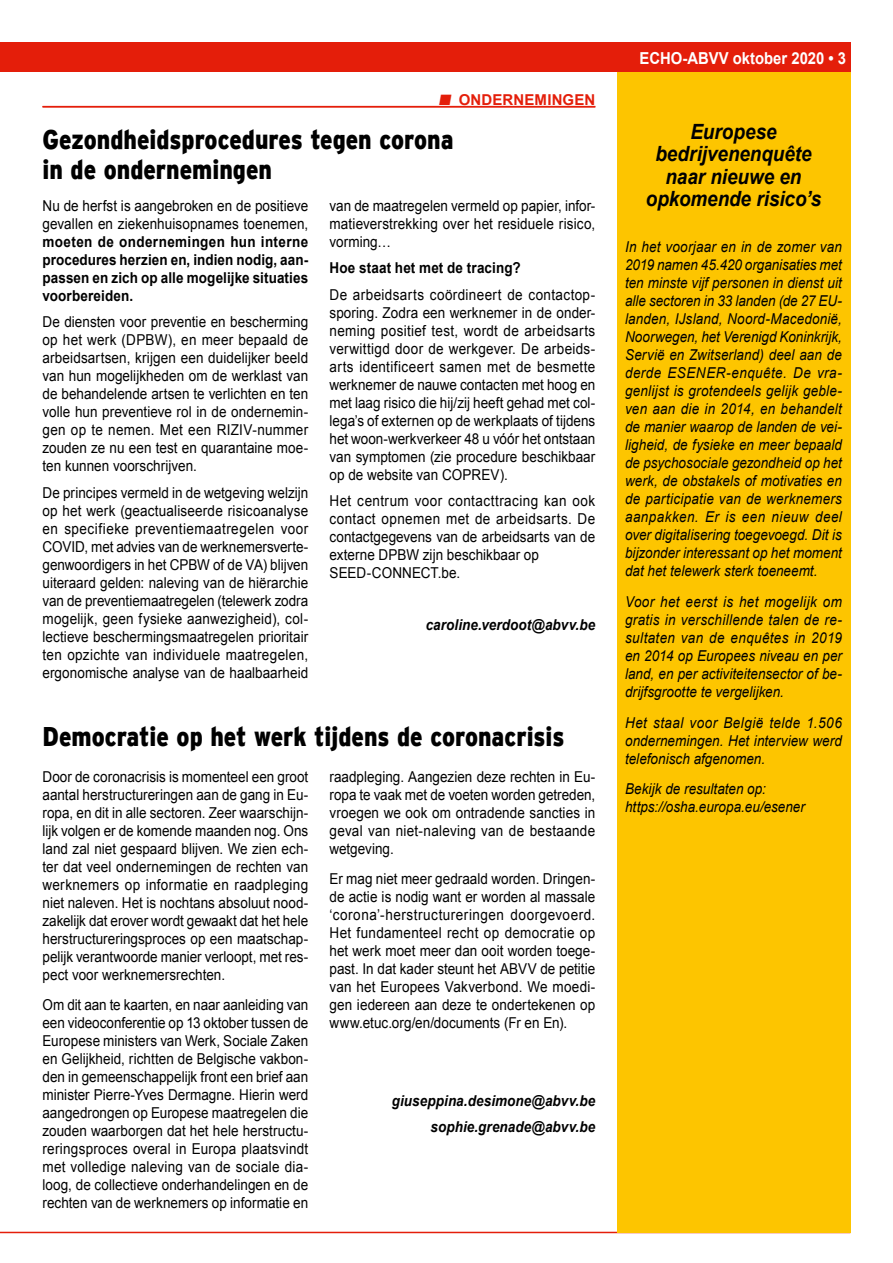
<style>
.page{position:relative;width:893px;height:1263px;background:#fff}
.page>*{position:absolute;margin:0;border:0;box-sizing:border-box;transform-origin:0 0}
.t1{font:900 27px/30px "Interstate";color:#000;scale:.85 1}
.t2{font:italic 700 21px/22.5px "Arial";color:#000;text-align:center;scale:.9 1}
.t3{font:700 16.5px "Arial";color:#fff;scale:.9 1}
.t4{font:15px/18px "Arial";letter-spacing:.005em;color:#000;text-align:justify;scale:.9 1}
.t5{font:italic 15px/18px "Arial";color:#000;text-align:justify;scale:.9 1}
.t6{font:700 15px/18px "Arial";letter-spacing:.01em;color:#000;text-align:justify;scale:.9 1}
.t7{font:italic 700 15px/25px "Arial";letter-spacing:.005em;color:#000;text-align:right;scale:.9 1}
.t8{font:700 15px "Arial";letter-spacing:.01em;color:#e41e0a}
</style>
<div class="page">
<div style="left:0;top:43px;width:850px;height:29px;background:#e41e0a"></div>
<hr style="left:0;top:1232px;width:850px;height:1px;background:#e41e0a">
<div style="left:617px;top:72px;width:233px;height:1161px;background:#fdc500"></div>
<hr style="left:43px;top:106px;width:552px;height:1px;background:#e41e0a">
<p class="t8" style="left:439px;top:90px;width:158px">■ ONDERNEMINGEN</p>
<h1 class="t1" style="left:43px;top:124px;width:485px">Gezondheidsprocedures tegen corona in de ondernemingen</h1>
<p class="t4" style="left:43px;top:197px;width:297px">Nu de herfst is aangebroken en de positieve gevallen en ziekenhuisopnames toenemen,</p>
<p class="t6" style="left:43px;top:233px;width:297px">moeten de ondernemingen hun interne procedures herzien en, indien nodig, aan&shy;passen en zich op alle mogelijke situaties voorbereiden.</p>
<p class="t4" style="left:43px;top:313px;width:297px">De diensten voor preventie en bescherming op het werk (DPBW), en meer bepaald de arbeidsartsen, krijgen een duidelijker beeld van hun mogelijkheden om de werklast van de behandelende artsen te verlichten en ten volle hun preventieve rol in de ondernemin&shy;gen op te nemen. Met een RIZIV-nummer zouden ze nu een test en quarantaine moe&shy;ten kunnen voorschrijven.</p>
<p class="t4" style="left:43px;top:484px;width:297px">De principes vermeld in de wetgeving welzijn op het werk (geactualiseerde risicoanalyse en specifieke preventiemaatregelen voor COVID, met advies van de werknemersverte&shy;genwoordigers in het CPBW of de VA) blijven uiteraard gelden: naleving van de hiërarchie van de preventiemaatregelen (telewerk zodra mogelijk, geen fysieke aanwezigheid), col&shy;lectieve beschermingsmaatregelen prioritair ten opzichte van individuele maatregelen, ergonomische analyse van de haalbaarheid</p>
<p class="t4" style="left:330px;top:197px;width:297px">van de maatregelen vermeld op papier, infor&shy;matieverstrekking over het residuele risico, vorming…</p>
<p class="t6" style="left:330px;top:260px;width:214px">Hoe staat het met de tracing?</p>
<p class="t4" style="left:330px;top:286px;width:297px">De arbeidsarts coördineert de contactop&shy;sporing. Zodra een werknemer in de onder&shy;neming positief test, wordt de arbeidsarts verwittigd door de werkgever. De arbeids&shy;arts identificeert samen met de besmette werknemer de nauwe contacten met hoog en met laag risico die hij/zij heeft gehad met col&shy;lega’s of externen op de werkplaats of tijdens het woon-werkverkeer 48 u vóór het ontstaan van symptomen (zie procedure beschikbaar op de website van COPREV).</p>
<p class="t4" style="left:330px;top:492px;width:297px;text-align:left">Het centrum voor contacttracing kan ook contact opnemen met de arbeidsarts. De contactgegevens van de arbeidsarts van de externe DPBW zijn beschikbaar op SEED-CONNECT.be.</p>
<p class="t7" style="left:426px;top:613px;width:190px">caroline.verdoot@abvv.be</p>
<h1 class="t1" style="left:43px;top:721px;width:616px">Democratie op het werk tijdens de coronacrisis</h1>
<p class="t4" style="left:43px;top:767px;width:297px">Door de coronacrisis is momenteel een groot aantal herstructureringen aan de gang in Eu&shy;ropa, en dit in alle sectoren. Zeer waarschijn&shy;lijk volgen er de komende maanden nog. Ons land zal niet gespaard blijven. We zien ech&shy;ter dat veel ondernemingen de rechten van werknemers op informatie en raadpleging niet naleven. Het is nochtans absoluut nood&shy;zakelijk dat erover wordt gewaakt dat het hele herstructureringsproces op een maatschap&shy;pelijk verantwoorde manier verloopt, met res&shy;pect voor werknemersrechten.</p>
<p class="t4" style="left:43px;top:996px;width:297px">Om dit aan te kaarten, en naar aanleiding van een videoconferentie op 13 oktober tussen de Europese ministers van Werk, Sociale Zaken en Gelijkheid, richtten de Belgische vakbon&shy;den in gemeenschappelijk front een brief aan minister Pierre-Yves Dermagne. Hierin werd aangedrongen op Europese maatregelen die zouden waarborgen dat het hele herstructu&shy;reringsproces overal in Europa plaatsvindt met volledige naleving van de sociale dia&shy;loog, de collectieve onderhandelingen en de rechten van de werknemers op informatie en</p>
<p class="t4" style="left:330px;top:767px;width:297px">raadpleging. Aangezien deze rechten in Eu&shy;ropa te vaak met de voeten worden getreden, vroegen we ook om ontradende sancties in geval van niet-naleving van de bestaande wetgeving.</p>
<p class="t4" style="left:330px;top:870px;width:297px">Er mag niet meer gedraald worden. Dringen&shy;de actie is nodig want er worden al massale ‘corona’-herstructureringen doorgevoerd.<br>Het fundamenteel recht op democratie op het werk moet meer dan ooit worden toege&shy;past. In dat kader steunt het ABVV de petitie van het Europees Vakverbond. We moedi&shy;gen iedereen aan deze te ondertekenen op www.etuc.org/en/documents (Fr en En).</p>
<p class="t7" style="left:392px;top:1089px;width:228px">giuseppina.desimone@abvv.be sophie.grenade@abvv.be</p>
<p class="t3" style="left:640px;top:47px;width:231px">ECHO-ABVV oktober 2020 • 3</p>
<h2 class="t2" style="left:646px;top:121px;width:196px">Europese bedrijvenenquête naar nieuwe en opkomende risico’s</h2>
<p class="t5" style="left:625px;top:238px;width:243px">In het voorjaar en in de zomer van 2019 namen 45.420 organisaties met ten minste vijf personen in dienst uit alle sectoren in 33 landen (de 27 EU&shy;landen, IJsland, Noord-Macedonië, Noorwegen, het Verenigd Koninkrijk, Servië en Zwitserland) deel aan de derde ESENER-enquête. De vra&shy;genlijst is grotendeels gelijk geble&shy;ven aan die in 2014, en behandelt de manier waarop de landen de vei&shy;ligheid, de fysieke en meer bepaald de psychosociale gezondheid op het werk, de obstakels of motivaties en de participatie van de werknemers aanpakken. Er is een nieuw deel over digitalisering toegevoegd. Dit is bijzonder interessant op het moment dat het telewerk sterk toeneemt.</p>
<p class="t5" style="left:625px;top:593px;width:242px">Voor het eerst is het mogelijk om gratis in verschillende talen de re&shy;sultaten van de enquêtes in 2019 en 2014 op Europees niveau en per land, en per activiteitensector of be&shy;drijfsgrootte te vergelijken.</p>
<p class="t5" style="left:625px;top:713px;width:242px">Het staal voor België telde 1.506 ondernemingen. Het interview werd telefonisch afgenomen.</p>
<p class="t5" style="left:625px;top:780px;width:201px">Bekijk de resultaten op: https://osha.europa.eu/esener</p>
</div>
